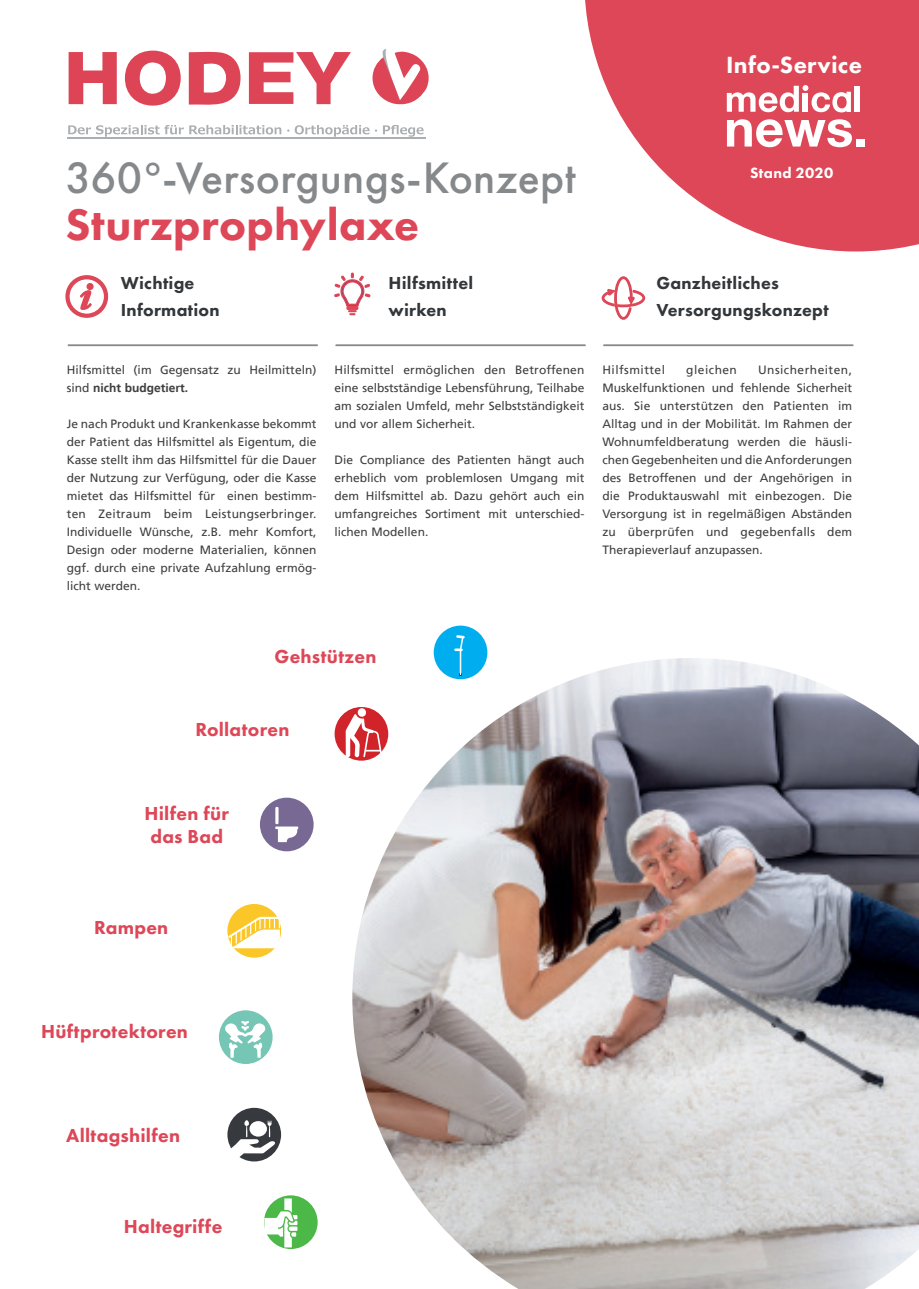
<style>
.page{position:relative;width:919px;height:1289px;background:#fff}
.page>*{position:absolute;margin:0;border:0;box-sizing:border-box;transform-origin:0 0}
.t1{font:500 45.75px "Futura PT";letter-spacing:.005em;color:#86898b}
.t2{font:800 45.75px "Futura PT";letter-spacing:.01em;color:#dd4757}
.t3{font:800 24.3px "Futura PT";letter-spacing:.015em;color:#fff}
.t4{font:800 19.5px/23.4px "Futura PT";letter-spacing:.015em;color:#dd4757;text-align:center}
.t5{font:800 18px/27px "Futura PT";letter-spacing:.015em;color:#33373a}
.t6{font:800 15.3px "Futura PT";letter-spacing:.02em;color:#fff}
.t7{font:12px/18px "Frutiger LT";color:#3e3e3f;text-align:justify}
.t8{font:12px "Frutiger LT";letter-spacing:.04em;color:#3e3e3f}
.s1{font-weight:700}
</style>
<div class="page">
<svg style="left:585px;top:0;width:333px;height:251px;fill:#dd4757"></svg>
<svg style="left:727px;top:119px;width:124px;height:28px"></svg>
<div style="left:856px;top:139px;width:8px;height:7px;background:#fff"></div>
<div style="left:854px;top:86px;width:5px;height:26px;background:#fff"></div>
<svg style="left:726px;top:85px;width:125px;height:28px"></svg>
<svg style="left:601px;top:276px;width:45px;height:44px"></svg>
<svg style="left:334px;top:272px;width:37px;height:43px"></svg>
<svg style="left:65px;top:275px;width:44px;height:43px"></svg>
<hr style="left:68px;top:137px;width:358px;height:2px;background:#abafb1">
<svg style="left:68px;top:125px;width:213px;height:12px"></svg>
<svg style="left:287px;top:125px;width:82px;height:12px"></svg>
<svg style="left:383px;top:125px;width:40px;height:12px"></svg>
<svg style="left:69px;top:52px;width:48px;height:52px"></svg>
<svg style="left:189px;top:51px;width:51px;height:54px"></svg>
<svg style="left:125px;top:50px;width:56px;height:56px"></svg>
<svg style="left:249px;top:52px;width:102px;height:52px"></svg>
<svg style="left:372px;top:49px;width:56px;height:55px"></svg>
<hr style="left:68px;top:344px;width:249px;height:2px;background:#868a8b">
<hr style="left:335px;top:344px;width:250px;height:2px;background:#868a8b">
<hr style="left:603px;top:344px;width:250px;height:2px;background:#868a8b">
<img style="left:352px;top:658px;width:566px;height:630px">
<div style="left:433px;top:625px;width:54px;height:54px;background:#00aeef;border-radius:50%"></div>
<svg style="left:454px;top:635px;width:11px;height:41px"></svg>
<div style="left:334px;top:707px;width:54px;height:53px;background:#d1232a;border-radius:50%"></div>
<svg style="left:345px;top:707px;width:37px;height:50px"></svg>
<div style="left:260px;top:797px;width:53px;height:54px;background:#776894;border-radius:50%"></div>
<svg style="left:275px;top:806px;width:23px;height:36px"></svg>
<div style="left:227px;top:904px;width:54px;height:53px;background:#fac628;border-radius:50%"></div>
<svg style="left:228px;top:916px;width:52px;height:32px"></svg>
<div style="left:219px;top:1010px;width:53px;height:53px;background:#76c6b6;border-radius:50%"></div>
<svg style="left:225px;top:1021px;width:41px;height:36px"></svg>
<div style="left:227px;top:1107px;width:54px;height:54px;background:#363a3e;border-radius:50%"></div>
<svg style="left:229px;top:1120px;width:46px;height:38px"></svg>
<div style="left:264px;top:1195px;width:53px;height:53px;background:#4cb848;border-radius:50%"></div>
<svg style="left:264px;top:1198px;width:33px;height:49px"></svg>
<h2 class="t3" style="left:726px;top:50px;width:137px">Info-Service</h2>
<h1 class="t1" style="left:65px;top:150px;width:512px">360°-Versorgungs-Konzept</h1>
<h1 class="t2" style="left:65px;top:196px;width:355px">Sturzprophylaxe</h1>
<h3 class="t5" style="left:121px;top:269px;width:100px">Wichtige<br>Information</h3>
<h3 class="t5" style="left:388px;top:269px;width:86px">Hilfsmittel wirken</h3>
<p class="t7" style="left:67px;top:361px;width:251px">Hilfsmittel (im Gegensatz zu Heilmitteln) sind <span class="s1">nicht budgetiert.</span></p>
<p class="t7" style="left:67px;top:415px;width:251px">Je nach Produkt und Krankenkasse bekommt der Patient das Hilfsmittel als Eigentum, die Kasse stellt ihm das Hilfsmittel für die Dauer der Nutzung zur Verfügung, oder die Kasse mietet das Hilfsmittel für einen bestimm&shy;ten Zeitraum beim Leistungserbringer.<br>Individuelle Wünsche, z.B. mehr Komfort, Design oder moderne Materialien, können ggf. durch eine private Aufzahlung ermög&shy;licht werden.</p>
<p class="t7" style="left:334px;top:361px;width:251px">Hilfsmittel ermöglichen den Betroffenen eine selbstständige Lebensführung, Teilhabe am sozialen Umfeld, mehr Selbstständigkeit und vor allem Sicherheit.</p>
<p class="t7" style="left:334px;top:451px;width:251px">Die Compliance des Patienten hängt auch erheblich vom problemlosen Umgang mit dem Hilfsmittel ab. Dazu gehört auch ein umfangreiches Sortiment mit unterschied&shy;lichen Modellen.</p>
<p class="t6" style="left:750px;top:163px;width:85px">Stand 2020</p>
<h3 class="t5" style="left:656px;top:269px;width:174px">Ganzheitliches<br>Versorgungskonzept</h3>
<p class="t8" style="left:602px;top:363px;width:64px">Hilfsmittel</p>
<p class="t8" style="left:686px;top:363px;width:52px">gleichen</p>
<p class="t7" style="left:602px;top:361px;width:251px;text-indent:156px">Unsicherheiten, Muskelfunktionen und fehlende Sicherheit aus. Sie unterstützen den Patienten im Alltag und in der Mobilität. Im Rahmen der Wohnumfeldberatung werden die häusli&shy;chen Gegebenheiten und die Anforderungen des Betroffenen und der Angehörigen in die Produktauswahl mit einbezogen. Die Versorgung ist in regelmäßigen Abständen zu überprüfen und gegebenfalls dem Therapieverlauf anzupassen.</p>
<h3 class="t4" style="left:274px;top:644px;width:103px">Gehstützen</h3>
<h3 class="t4" style="left:195px;top:717px;width:95px">Rollatoren</h3>
<h3 class="t4" style="left:144px;top:801px;width:86px">Hilfen für das Bad</h3>
<h3 class="t4" style="left:94px;top:915px;width:76px">Rampen</h3>
<h3 class="t4" style="left:41px;top:1019px;width:148px">Hüftprotektoren</h3>
<h3 class="t4" style="left:66px;top:1123px;width:115px">Alltagshilfen</h3>
<h3 class="t4" style="left:124px;top:1214px;width:100px">Haltegriffe</h3>
</div>
